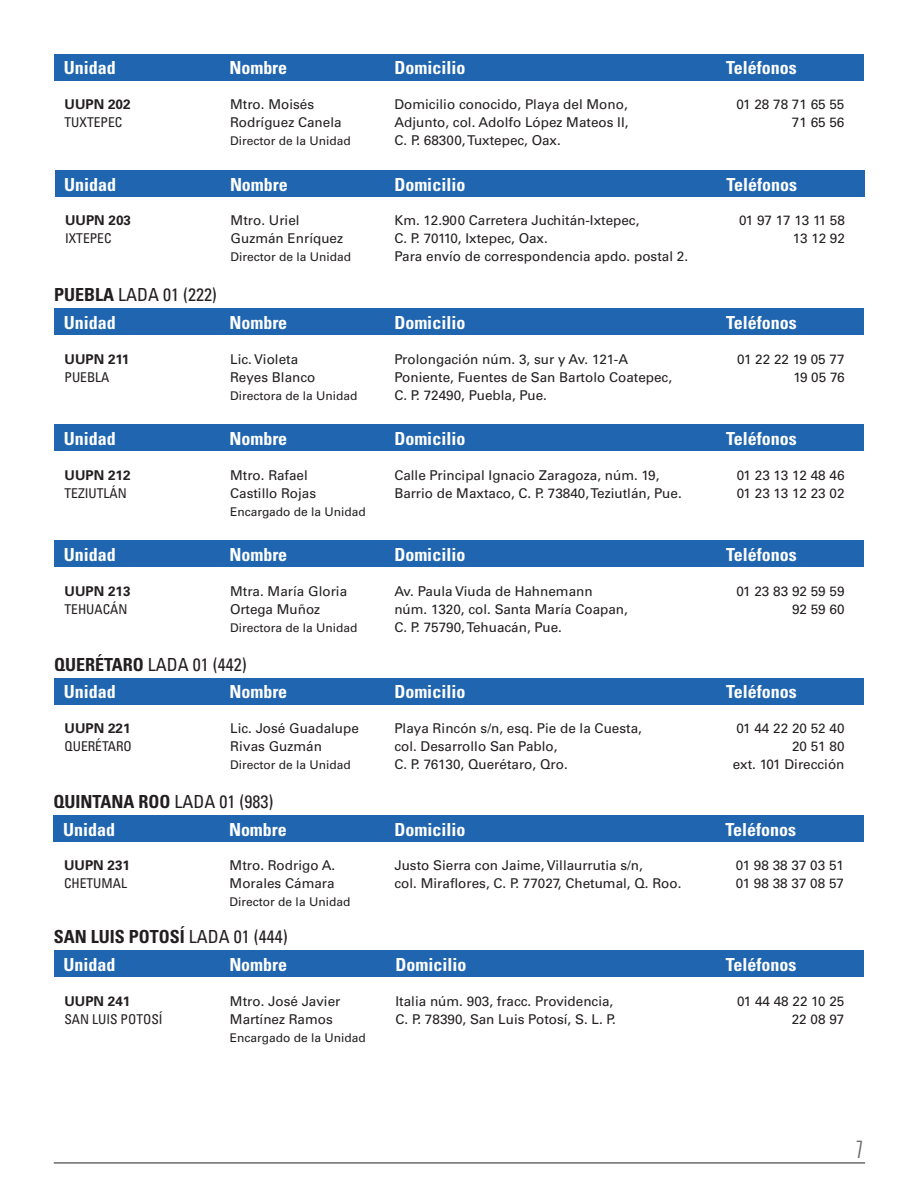
<style>
.page{position:relative;width:918px;height:1188px;background:#fff}
.page>*{position:absolute;margin:0;border:0;box-sizing:border-box;transform-origin:0 0}
.t1{font:300 ultra-condensed 24px "Univers";color:#6c6d70}
.t2{font:700 condensed 18px "Univers";color:#fff}
.t3{font:700 condensed 18px "Univers";color:#231f20}
.t4{font:condensed 18px "Univers";color:#231f20}
.t5{font:13.5px/18px "Univers";color:#231f20}
.t6{font:condensed 13.5px "Univers";color:#231f20}
.t7{font:700 13.5px "Univers";color:#231f20}
.t8{font:12px "Univers";color:#231f20}
.s1{font-weight:700}
.s2{font-weight:400}
</style>
<div class="page">
<hr style="left:54px;top:1163px;width:811px;height:1px;background:#231f20">
<div style="left:54px;top:54px;width:810px;height:27px;background:#1f65af"></div>
<div style="left:55px;top:170px;width:810px;height:27px;background:#1f65af"></div>
<div style="left:54px;top:815px;width:810px;height:27px;background:#1f65af"></div>
<div style="left:54px;top:309px;width:810px;height:26px;background:#1f65af"></div>
<div style="left:54px;top:424px;width:810px;height:27px;background:#1f65af"></div>
<div style="left:54px;top:541px;width:810px;height:26px;background:#1f65af"></div>
<div style="left:54px;top:678px;width:810px;height:27px;background:#1f65af"></div>
<div style="left:54px;top:950px;width:810px;height:27px;background:#1f65af"></div>
<p class="t2" style="left:64px;top:57px;width:54px">Unidad</p>
<p class="t7" style="left:64px;top:96px;width:68px">UUPN 202</p>
<p class="t6" style="left:64px;top:114px;width:59px">TUXTEPEC</p>
<p class="t2" style="left:64px;top:173px;width:54px">Unidad</p>
<p class="t7" style="left:65px;top:213px;width:68px">UUPN 203</p>
<p class="t6" style="left:65px;top:230px;width:48px">IXTEPEC</p>
<p class="t4" style="left:54px;top:283px;width:164px"><span class="s1">PUEBLA</span> LADA 01 (222)</p>
<p class="t2" style="left:64px;top:311px;width:54px">Unidad</p>
<p class="t7" style="left:65px;top:351px;width:66px">UUPN 211</p>
<p class="t6" style="left:65px;top:368px;width:46px">PUEBLA</p>
<p class="t2" style="left:64px;top:427px;width:54px">Unidad</p>
<p class="t7" style="left:65px;top:467px;width:68px">UUPN 212</p>
<p class="t6" style="left:65px;top:484px;width:64px">TEZIUTLÁN</p>
<p class="t2" style="left:64px;top:543px;width:54px">Unidad</p>
<p class="t7" style="left:65px;top:583px;width:68px">UUPN 213</p>
<p class="t6" style="left:65px;top:600px;width:65px">TEHUACÁN</p>
<p class="t2" style="left:230px;top:57px;width:59px">Nombre</p>
<p class="t2" style="left:394px;top:57px;width:73px">Domicilio</p>
<p class="t2" style="left:726px;top:57px;width:72px">Teléfonos</p>
<p class="t5" style="left:736px;top:95px;width:110px">01 28 78 71 65 55</p>
<p class="t5" style="left:792px;top:113px;width:54px">71 65 56</p>
<p class="t5" style="left:230px;top:95px;width:85px">Mtro. Moisés</p>
<p class="t5" style="left:230px;top:113px;width:113px">Rodríguez Canela</p>
<p class="t8" style="left:230px;top:134px;width:122px">Director de la Unidad</p>
<p class="t5" style="left:394px;top:95px;width:235px">Domicilio conocido, Playa del Mono,</p>
<p class="t5" style="left:394px;top:113px;width:236px">Adjunto, col. Adolfo López Mateos II,</p>
<p class="t5" style="left:394px;top:131px;width:168px">C. P. 68300, Tuxtepec, Oax.</p>
<p class="t2" style="left:230px;top:173px;width:59px">Nombre</p>
<p class="t2" style="left:394px;top:173px;width:73px">Domicilio</p>
<p class="t2" style="left:727px;top:173px;width:72px">Teléfonos</p>
<p class="t5" style="left:739px;top:212px;width:107px">01 97 17 13 11 58</p>
<p class="t5" style="left:793px;top:230px;width:54px">13 12 92</p>
<p class="t5" style="left:394px;top:212px;width:247px">Km. 12.900 Carretera Juchitán-Ixtepec,</p>
<p class="t5" style="left:394px;top:230px;width:155px">C. P. 70110, Ixtepec, Oax.</p>
<p class="t5" style="left:394px;top:248px;width:295px">Para envío de correspondencia apdo. postal 2.</p>
<p class="t5" style="left:231px;top:212px;width:71px">Mtro. Uriel</p>
<p class="t5" style="left:231px;top:230px;width:114px">Guzmán Enríquez</p>
<p class="t8" style="left:231px;top:250px;width:122px">Director de la Unidad</p>
<p class="t2" style="left:230px;top:311px;width:59px">Nombre</p>
<p class="t2" style="left:394px;top:311px;width:73px">Domicilio</p>
<p class="t2" style="left:726px;top:311px;width:72px">Teléfonos</p>
<p class="t5" style="left:737px;top:350px;width:109px">01 22 22 19 05 77</p>
<p class="t5" style="left:793px;top:368px;width:53px">19 05 76</p>
<p class="t5" style="left:394px;top:350px;width:235px">Prolongación núm. 3, sur y Av. 121-A</p>
<p class="t5" style="left:394px;top:368px;width:279px">Poniente, Fuentes de San Bartolo Coatepec,</p>
<p class="t5" style="left:394px;top:386px;width:154px">C. P. 72490, Puebla, Pue.</p>
<p class="t5" style="left:230px;top:350px;width:70px">Lic. Violeta</p>
<p class="t5" style="left:230px;top:368px;width:87px">Reyes Blanco</p>
<p class="t8" style="left:230px;top:388px;width:129px">Directora de la Unidad</p>
<p class="t2" style="left:230px;top:427px;width:59px">Nombre</p>
<p class="t2" style="left:394px;top:427px;width:73px">Domicilio</p>
<p class="t2" style="left:726px;top:427px;width:72px">Teléfonos</p>
<p class="t5" style="left:737px;top:466px;width:109px">01 23 13 12 48 46</p>
<p class="t5" style="left:737px;top:484px;width:109px">01 23 13 12 23 02</p>
<p class="t5" style="left:394px;top:466px;width:289px">Calle Principal Ignacio Zaragoza, núm. 19,<br>Barrio de Maxtaco, C. P. 73840, Teziutlán, Pue.</p>
<p class="t5" style="left:230px;top:466px;width:79px">Mtro. Rafael</p>
<p class="t5" style="left:230px;top:484px;width:88px">Castillo Rojas</p>
<p class="t8" style="left:230px;top:504px;width:137px">Encargado de la Unidad</p>
<p class="t2" style="left:230px;top:543px;width:59px">Nombre</p>
<p class="t2" style="left:394px;top:543px;width:73px">Domicilio</p>
<p class="t2" style="left:726px;top:543px;width:72px">Teléfonos</p>
<p class="t5" style="left:736px;top:582px;width:110px">01 23 83 92 59 59</p>
<p class="t5" style="left:792px;top:600px;width:54px">92 59 60</p>
<p class="t5" style="left:230px;top:582px;width:119px">Mtra. María Gloria<br>Ortega Muñoz</p>
<p class="t8" style="left:230px;top:620px;width:129px">Directora de la Unidad</p>
<p class="t5" style="left:394px;top:582px;width:200px">Av. Paula Viuda de Hahnemann</p>
<p class="t5" style="left:394px;top:600px;width:235px">núm. 1320, col. Santa María Coapan,</p>
<p class="t5" style="left:394px;top:618px;width:169px">C. P. 75790, Tehuacán, Pue.</p>
<p class="t4" style="left:54px;top:653px;width:194px"><span class="s1">QUERÉTARO</span> LADA 01 (442)</p>
<p class="t2" style="left:64px;top:681px;width:54px">Unidad</p>
<p class="t7" style="left:65px;top:721px;width:68px">UUPN 221</p>
<p class="t6" style="left:65px;top:738px;width:69px">QUERÉTARO</p>
<p class="t2" style="left:230px;top:681px;width:59px">Nombre</p>
<p class="t2" style="left:394px;top:681px;width:73px">Domicilio</p>
<p class="t2" style="left:726px;top:681px;width:72px">Teléfonos</p>
<p class="t5" style="left:736px;top:720px;width:110px">01 44 22 20 52 40</p>
<p class="t5" style="left:792px;top:738px;width:54px">20 51 80</p>
<p class="t5" style="left:733px;top:756px;width:113px">ext. 101 Dirección</p>
<p class="t5" style="left:230px;top:720px;width:130px">Lic. José Guadalupe<br>Rivas Guzmán</p>
<p class="t8" style="left:230px;top:758px;width:122px">Director de la Unidad</p>
<p class="t5" style="left:394px;top:720px;width:249px">Playa Rincón s/n, esq. Pie de la Cuesta,</p>
<p class="t5" style="left:394px;top:738px;width:165px">col. Desarrollo San Pablo,</p>
<p class="t5" style="left:394px;top:756px;width:175px">C. P. 76130, Querétaro, Qro.</p>
<p class="t3" style="left:54px;top:790px;width:221px">QUINTANA ROO <span class="s2">LADA 01 (983)</span></p>
<p class="t2" style="left:63px;top:818px;width:54px">Unidad</p>
<p class="t7" style="left:64px;top:858px;width:68px">UUPN 231</p>
<p class="t6" style="left:64px;top:875px;width:64px">CHETUMAL</p>
<p class="t2" style="left:229px;top:818px;width:59px">Nombre</p>
<p class="t2" style="left:394px;top:818px;width:73px">Domicilio</p>
<p class="t2" style="left:726px;top:818px;width:72px">Teléfonos</p>
<p class="t5" style="left:736px;top:857px;width:110px">01 98 38 37 03 51</p>
<p class="t5" style="left:736px;top:875px;width:110px">01 98 38 37 08 57</p>
<p class="t5" style="left:394px;top:857px;width:250px">Justo Sierra con Jaime, Villaurrutia s/n,</p>
<p class="t5" style="left:394px;top:875px;width:288px">col. Miraflores, C. P. 77027, Chetumal, Q. Roo.</p>
<p class="t5" style="left:230px;top:857px;width:107px">Mtro. Rodrigo A.<br>Morales Cámara</p>
<p class="t8" style="left:230px;top:895px;width:122px">Director de la Unidad</p>
<p class="t3" style="left:54px;top:926px;width:235px">SAN LUIS POTOSÍ <span class="s2">LADA 01 (444)</span></p>
<p class="t2" style="left:64px;top:953px;width:54px">Unidad</p>
<p class="t7" style="left:64px;top:993px;width:68px">UUPN 241</p>
<p class="t6" style="left:64px;top:1010px;width:100px">SAN LUIS POTOSÍ</p>
<p class="t2" style="left:229px;top:953px;width:59px">Nombre</p>
<p class="t2" style="left:396px;top:953px;width:73px">Domicilio</p>
<p class="t2" style="left:726px;top:953px;width:72px">Teléfonos</p>
<p class="t5" style="left:737px;top:992px;width:109px">01 44 48 22 10 25</p>
<p class="t5" style="left:792px;top:1010px;width:54px">22 08 97</p>
<p class="t5" style="left:230px;top:992px;width:112px">Mtro. José Javier<br>Martínez Ramos</p>
<p class="t8" style="left:230px;top:1030px;width:137px">Encargado de la Unidad</p>
<p class="t5" style="left:396px;top:992px;width:219px">Italia núm. 903, fracc. Providencia,</p>
<p class="t5" style="left:396px;top:1010px;width:222px">C. P. 78390, San Luis Potosí, S. L. P.</p>
<h1 class="t1" style="left:856px;top:1137px;width:8px">7</h1>
</div>
